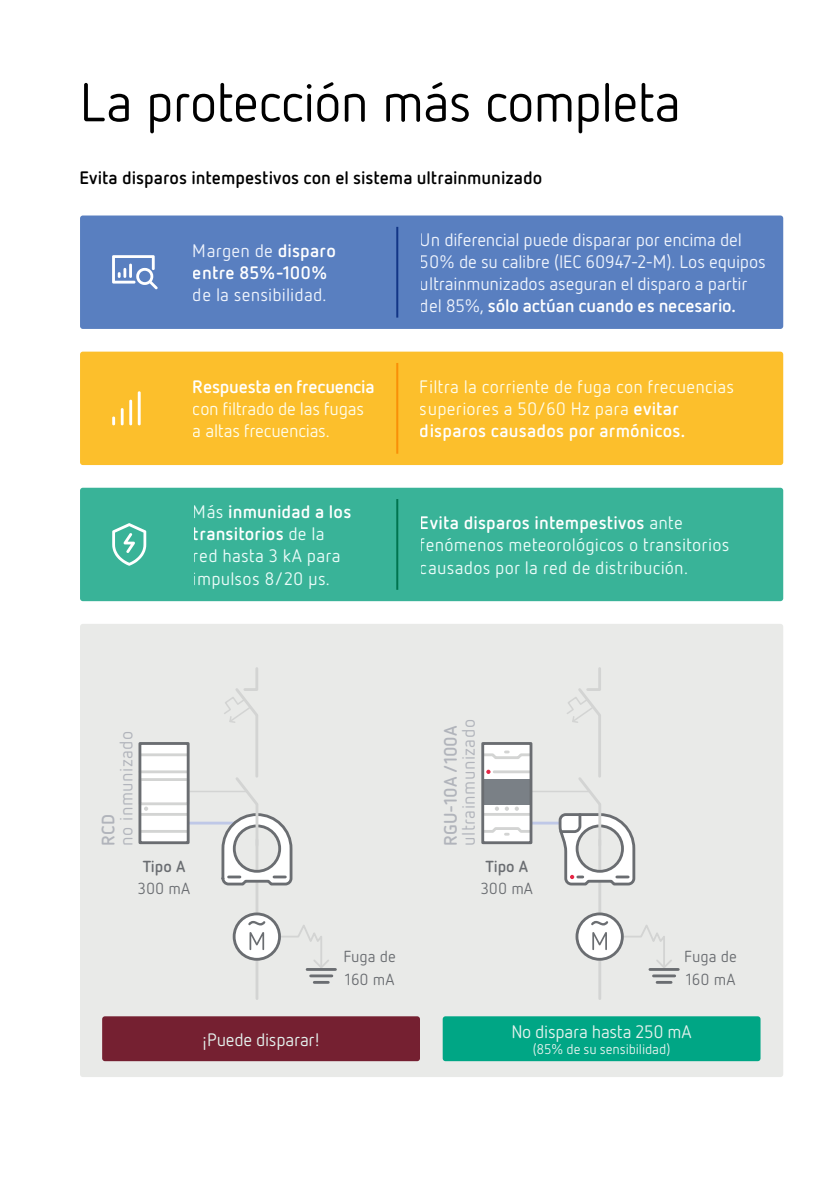
<style>
.page{position:relative;width:840px;height:1191px;background:#fff}
.page>*{position:absolute;margin:0;border:0;box-sizing:border-box;transform-origin:0 0}
.t1{font:54px "Netto Pro";letter-spacing:-.02em;color:#000}
.t2{font:18px/22px "Netto Pro";letter-spacing:-.01em;color:#e5e8f6}
.t3{font:18px/22px "Netto Pro";letter-spacing:.01em;color:#e5f2ee}
.t4{font:18px/22px "Netto Pro";letter-spacing:.005em;color:#fff6e5}
.t5{font:700 18px "Netto Pro";color:#000}
.t6{font:700 18px/22px "Netto Pro";letter-spacing:-.01em;color:#fff}
.t7{font:18px/22px "Netto Pro";letter-spacing:-.015em;color:#fff6e5}
.t8{font:18px "Netto Pro";letter-spacing:-.015em;color:#e5f2ee}
.t9{font:18px "Netto Pro";letter-spacing:.025em;color:#b1b4bb}
.t10{font:700 18px "Netto Pro";color:#b1b4bb}
.t11{font:16px/22.4px "Netto Pro";color:#6a6d71}
.t12{font:700 16px "Netto Pro";color:#6a6d71}
.t13{font:14px "Netto Pro";letter-spacing:-.01em;color:#e5f2ee}
.s1{font-weight:400;color:#e5e8f6}
.s2{font-weight:700;color:#fff}
</style>
<div class="page">
<div style="left:80px;top:624px;width:702px;height:453px;background:#e9eae8;border-radius:3px"></div>
<div style="left:80px;top:215px;width:702px;height:114px;background:#597fc0;border-radius:3px"></div>
<div style="left:80px;top:351px;width:702px;height:114px;background:#fcbf2c;border-radius:3px"></div>
<div style="left:80px;top:488px;width:702px;height:113px;background:#39b398;border-radius:3px"></div>
<div style="left:102px;top:1016px;width:318px;height:45px;background:#752031;border-radius:3px"></div>
<div style="left:442px;top:1016px;width:318px;height:45px;background:#00a685;border-radius:3px"></div>
<svg style="left:112px;top:255px;width:45px;height:34px"></svg>
<svg style="left:112px;top:391px;width:29px;height:34px"></svg>
<svg style="left:112px;top:523px;width:34px;height:43px"></svg>
<hr style="left:396px;top:227px;width:2px;height:90px;background:#346bb3">
<hr style="left:396px;top:499px;width:2px;height:91px;background:#00a685">
<svg style="left:620px;top:924px;width:52px;height:46px"></svg>
<hr style="left:649px;top:968px;width:29px;height:3px;background:#6a6d71">
<hr style="left:653px;top:974px;width:21px;height:3px;background:#6a6d71">
<svg style="left:656px;top:981px;width:14px;height:2px"></svg>
<svg style="left:277px;top:925px;width:52px;height:45px"></svg>
<hr style="left:255px;top:840px;width:3px;height:158px;background:#d3d4d3">
<hr style="left:176px;top:790px;width:71px;height:2px;background:#d3d4d3">
<hr style="left:174px;top:821px;width:66px;height:3px;background:#bfc8e7">
<div style="left:140px;top:743px;width:48px;height:99px;background:#fff"></div>
<div style="left:138px;top:778px;width:51px;height:27px;border:3px solid #d3d4d3"></div>
<hr style="left:140px;top:813px;width:48px;height:2px;background:#d3d4d3">
<hr style="left:140px;top:830px;width:48px;height:2px;background:#d3d4d3">
<hr style="left:140px;top:753px;width:48px;height:3px;background:#d3d4d3">
<hr style="left:140px;top:770px;width:47px;height:3px;background:#d3d4d3">
<div style="left:138px;top:742px;width:51px;height:102px;border:3px solid #6a6d71"></div>
<svg style="left:144px;top:806px;width:4px;height:5px"></svg>
<div style="left:234px;top:914px;width:45px;height:45px;background:#fff;border-radius:50%"></div>
<div style="left:232px;top:912px;width:49px;height:48px;border:3px solid #6a6d71;border-radius:50%"></div>
<svg style="left:249px;top:932px;width:15px;height:18px"></svg>
<svg style="left:248px;top:921px;width:17px;height:4px"></svg>
<svg style="left:220px;top:667px;width:73px;height:220px"></svg>
<hr style="left:598px;top:840px;width:3px;height:158px;background:#d3d4d3">
<hr style="left:518px;top:790px;width:71px;height:2px;background:#d3d4d3">
<hr style="left:516px;top:821px;width:54px;height:3px;background:#bfc8e7">
<div style="left:482px;top:743px;width:48px;height:99px;background:#fff"></div>
<div style="left:482px;top:779px;width:48px;height:25px;background:#7a8086"></div>
<hr style="left:482px;top:813px;width:48px;height:2px;background:#d3d4d3">
<hr style="left:494px;top:770px;width:36px;height:3px;background:#d3d4d3">
<svg style="left:486px;top:769px;width:4px;height:5px"></svg>
<svg style="left:485px;top:750px;width:48px;height:10px"></svg>
<svg style="left:485px;top:825px;width:48px;height:10px"></svg>
<div style="left:481px;top:742px;width:51px;height:102px;border:3px solid #6a6d71"></div>
<svg style="left:495px;top:806px;width:13px;height:5px"></svg>
<svg style="left:514px;top:806px;width:4px;height:5px"></svg>
<div style="left:576px;top:914px;width:46px;height:45px;background:#fff;border-radius:50%"></div>
<div style="left:575px;top:912px;width:48px;height:48px;border:3px solid #6a6d71;border-radius:50%"></div>
<svg style="left:592px;top:932px;width:14px;height:18px"></svg>
<svg style="left:591px;top:921px;width:16px;height:4px"></svg>
<svg style="left:557px;top:667px;width:79px;height:219px"></svg>
<hr style="left:307px;top:968px;width:28px;height:3px;background:#6a6d71">
<hr style="left:310px;top:974px;width:22px;height:3px;background:#6a6d71">
<svg style="left:314px;top:981px;width:14px;height:2px"></svg>
<h1 class="t1" style="left:79px;top:68px;width:602px">La protección más completa</h1>
<p class="t5" style="left:79px;top:166px;width:464px">Evita disparos intempestivos con el sistema ultrainmunizado</p>
<p class="t6" style="left:193px;top:239px;width:144px"><span class="s1">Margen de</span> disparo entre 85%-100%</p>
<p class="t2" style="left:193px;top:283px;width:135px">de la sensibilidad.</p>
<p class="t6" style="left:193px;top:375px;width:183px">Respuesta en frecuencia</p>
<p class="t7" style="left:193px;top:397px;width:172px">con filtrado de las fugas a altas frecuencias.</p>
<p class="t3" style="left:193px;top:500px;width:160px">Más <span class="s2">inmunidad a los transitorios</span> de la red hasta 3 kA para impulsos 8/20 µs.</p>
<p class="t2" style="left:420px;top:228px;width:347px">Un diferencial puede disparar por encima del 50% de su calibre (IEC 60947-2-M). Los equipos ultrainmunizados aseguran el disparo a partir del 85%, <span class="s2">sólo actúan cuando es necesario.</span></p>
<p class="t4" style="left:420px;top:375px;width:315px">Filtra la corriente de fuga con frecuencias superiores a 50/60 Hz para <span class="s2">evitar disparos causados por armónicos.</span></p>
<p class="t3" style="left:420px;top:511px;width:311px"><span class="s2">Evita disparos intempestivos</span> ante fenómenos meteorológicos o transitorios causados por la red de distribución.</p>
<p class="t9" style="left:114px;top:845px;width:116px;rotate:-90deg">no inmunizado</p>
<p class="t10" style="left:96px;top:845px;width:33px;rotate:-90deg">RCD</p>
<p class="t12" style="left:143px;top:855px;width:44px">Tipo A</p>
<p class="t10" style="left:438px;top:845px;width:122px;rotate:-90deg">RGU-10A /100A</p>
<p class="t9" style="left:457px;top:845px;width:128px;rotate:-90deg">ultrainmunizado</p>
<p class="t12" style="left:485px;top:855px;width:44px">Tipo A</p>
<p class="t11" style="left:138px;top:877px;width:54px">300 mA</p>
<p class="t11" style="left:480px;top:877px;width:54px">300 mA</p>
<p class="t11" style="left:343px;top:945px;width:54px">Fuga de<br>160 mA</p>
<p class="t11" style="left:684px;top:945px;width:54px">Fuga de<br>160 mA</p>
<p class="t8" style="left:201px;top:1028px;width:121px">¡Puede disparar!</p>
<p class="t8" style="left:511px;top:1020px;width:182px">No dispara hasta 250 mA</p>
<p class="t13" style="left:532px;top:1040px;width:139px">(85% de su sensibilidad)</p>
</div>
